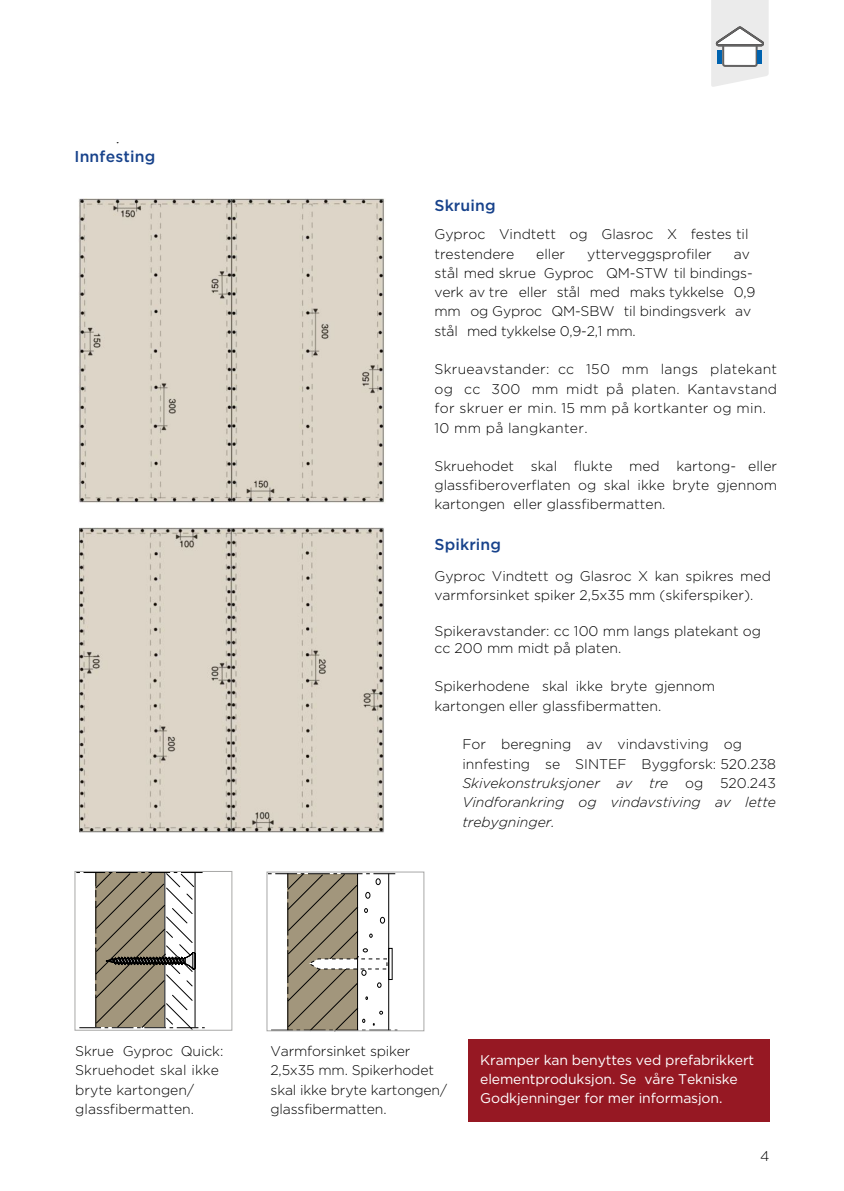
<style>
.page{position:relative;width:844px;height:1191px;background:#fff}
.page>*{position:absolute;margin:0;border:0;box-sizing:border-box;transform-origin:0 0}
.t1{font:500 15.75px "Gotham";letter-spacing:.01em;color:#17428b}
.t2{font:300 14px/19.2px "Gotham";color:#000}
.t3{font:300 14px/19.4px "Gotham";letter-spacing:.02em;color:#000}
.t4{font:14px/19.2px "Gotham";letter-spacing:-.01em;color:#fff}
.s1{font-style:italic}
</style>
<div class="page">
<svg style="left:711px;top:0;width:57px;height:87px"></svg>
<svg style="left:79px;top:873px;width:126px;height:155px"></svg>
<div style="left:74px;top:871px;width:158px;height:159px;border:1px solid #a8a8a7"></div>
<svg style="left:266px;top:873px;width:131px;height:159px"></svg>
<hr style="left:250px;top:873px;width:1px;height:157px;background:#000">
<hr style="left:357px;top:873px;width:1px;height:157px;background:#000">
<hr style="left:388px;top:873px;width:1px;height:157px;background:#000">
<div style="left:266px;top:871px;width:158px;height:160px;border:1px solid #a8a8a7"></div>
<hr style="left:757px;top:50px;width:4px;height:13px;background:#0063af">
<hr style="left:717px;top:50px;width:4px;height:13px;background:#0063af">
<div style="left:468px;top:1039px;width:301px;height:83px;background:#961823"></div>
<img style="left:78px;top:199px;width:306px;height:304px">
<img style="left:79px;top:527px;width:305px;height:306px">
<p class="t1" style="left:74px;top:146px;width:83px">Innfesting</p>
<p class="t1" style="left:434px;top:195px;width:63px">Skruing</p>
<p class="t2" style="left:434px;top:224px;width:315px">Gyproc Vindtett og Glasroc X festes til trestendere</p>
<p class="t2" style="left:536px;top:243px;width:30px">eller</p>
<p class="t2" style="left:587px;top:243px;width:126px">ytterveggsprofiler</p>
<p class="t2" style="left:434px;top:243px;width:322px;text-indent:299px">av stål med skrue Gyproc QM-STW til bindings&shy;verk av tre eller stål med maks tykkelse 0,9 mm og Gyproc QM-SBW til bindingsverk av stål med tykkelse 0,9-2,1 mm.</p>
<p class="t3" style="left:434px;top:359px;width:344px">Skrueavstander: cc 150 mm langs platekant og cc 300 mm midt på platen. Kantavstand for skruer er min. 15 mm på kortkanter og min.<br>10 mm på langkanter.</p>
<p class="t2" style="left:434px;top:456px;width:344px;text-align:justify">Skruehodet skal flukte med kartong- eller glassfiberoverflaten og skal ikke bryte gjennom kartongen eller glassfibermatten.</p>
<p class="t1" style="left:434px;top:534px;width:68px">Spikring</p>
<p class="t2" style="left:434px;top:566px;width:338px">Gyproc Vindtett og Glasroc X kan spikres med varmforsinket spiker 2,5x35 mm (skiferspiker).</p>
<p class="t2" style="left:434px;top:622px;width:328px;line-height:16.8px">Spikeravstander: cc 100 mm langs platekant og cc 200 mm midt på platen.</p>
<p class="t2" style="left:434px;top:676px;width:282px">Spikerhodene skal ikke bryte gjennom kartongen eller glassfibermatten.</p>
<p class="t2" style="left:462px;top:734px;width:315px">For beregning av vindavstiving og innfesting se SINTEF Byggforsk: 520.238<br><span class="s1">Skivekonstruksjoner av tre</span> og 520.243<br><span class="s1">Vindforankring og vindavstiving av lette trebygninger.</span></p>
<p class="t2" style="left:75px;top:1041px;width:149px">Skrue Gyproc Quick:<br>Skruehodet skal ikke bryte kartongen/ glassfibermatten.</p>
<p class="t2" style="left:270px;top:1041px;width:178px">Varmforsinket spiker<br>2,5x35 mm. Spikerhodet skal ikke bryte kartongen/ glassfibermatten.</p>
<p class="t4" style="left:480px;top:1049px;width:275px">Kramper kan benyttes ved prefabrikkert elementproduksjon. Se våre Tekniske<br>Godkjenninger for mer informasjon.</p>
<p class="t2" style="left:760px;top:1146px;width:11px">4</p>
</div>
